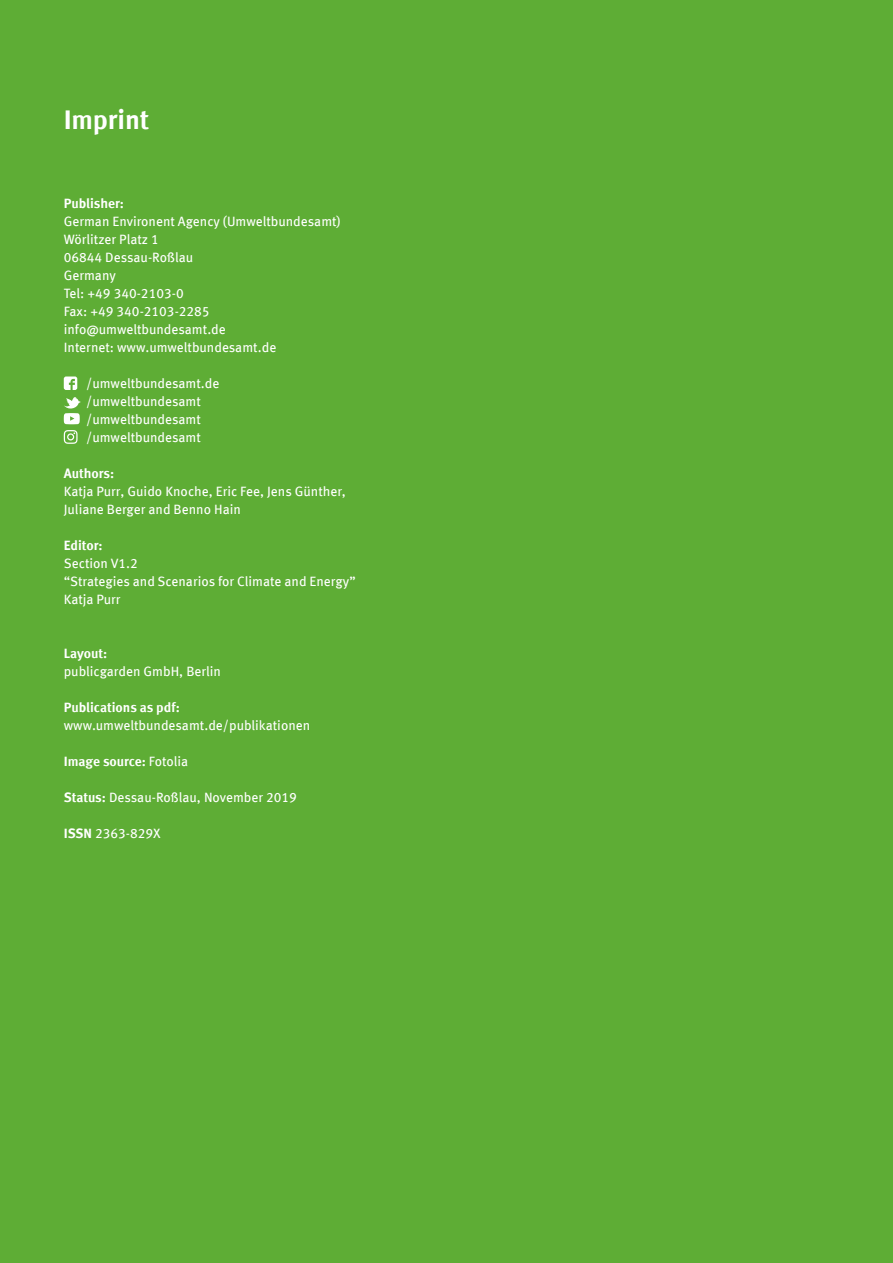
<style>
.page{position:relative;width:893px;height:1263px;background:#5ead35}
.page>*{position:absolute;margin:0;border:0;box-sizing:border-box;transform-origin:0 0}
.Impressum_Impressum_H2_Headline_Impressu{font:700 27px "Meta Offc";letter-spacing:-.01em;color:#fff}
.Impressum_Impressum_P_Copy_Impressum{font:13.5px/18px "Meta Offc";color:#fff}
.Impressum_Impressum_p_Subline_Impressum{font:700 13.5px "Meta Offc";color:#fff}
.Impressum_Impressum_p_Subline_Impressum-2{font:13.5px "Meta Offc";color:#fff}
.Impressum_Impressum_P_Copy_Abstand_Impre{font:13.5px "Meta Offc";color:#fff}
.s1{font-weight:400}
.s2{font-weight:700}
</style>
<div class="page">
<svg style="left:64px;top:376px;width:13px;height:14px"></svg>
<svg style="left:64px;top:397px;width:17px;height:27px"></svg>
<svg style="left:64px;top:430px;width:14px;height:14px"></svg>
<h1 class="Impressum_Impressum_H2_Headline_Impressu" style="left:64px;top:104px;width:87px">Imprint</h1>
<p class="Impressum_Impressum_p_Subline_Impressum" style="left:64px;top:195px;width:62px">Publisher:</p>
<p class="Impressum_Impressum_P_Copy_Impressum" style="left:64px;top:212px;width:278px">German Environent Agency (Umweltbundesamt)</p>
<p class="Impressum_Impressum_P_Copy_Impressum" style="left:64px;top:230px;width:96px">Wörlitzer Platz 1</p>
<p class="Impressum_Impressum_P_Copy_Impressum" style="left:64px;top:248px;width:131px">06844 Dessau-Roßlau</p>
<p class="Impressum_Impressum_P_Copy_Impressum" style="left:64px;top:266px;width:54px">Germany</p>
<p class="Impressum_Impressum_P_Copy_Impressum" style="left:64px;top:284px;width:121px">Tel: +49 340-2103-0</p>
<p class="Impressum_Impressum_P_Copy_Impressum" style="left:64px;top:302px;width:147px">Fax: +49 340-2103-2285</p>
<p class="Impressum_Impressum_P_Copy_Impressum" style="left:64px;top:320px;width:164px">info@umweltbundesamt.de</p>
<p class="Impressum_Impressum_P_Copy_Abstand_Impre" style="left:64px;top:339px;width:214px">Internet: www.umweltbundesamt.de</p>
<p class="Impressum_Impressum_P_Copy_Impressum" style="left:86px;top:374px;width:135px">/umweltbundesamt.de</p>
<p class="Impressum_Impressum_P_Copy_Impressum" style="left:86px;top:392px;width:116px">/umweltbundesamt</p>
<p class="Impressum_Impressum_P_Copy_Impressum" style="left:86px;top:410px;width:116px">/umweltbundesamt</p>
<p class="Impressum_Impressum_P_Copy_Impressum" style="left:86px;top:428px;width:116px">/umweltbundesamt</p>
<p class="Impressum_Impressum_p_Subline_Impressum" style="left:64px;top:465px;width:52px">Authors:</p>
<p class="Impressum_Impressum_P_Copy_Impressum" style="left:64px;top:482px;width:284px">Katja Purr, Guido Knoche, Eric Fee, Jens Günther,<br>Juliane Berger and Benno Hain</p>
<p class="Impressum_Impressum_p_Subline_Impressum" style="left:64px;top:537px;width:40px">Editor:</p>
<p class="Impressum_Impressum_P_Copy_Impressum" style="left:64px;top:554px;width:76px">Section V1.2</p>
<p class="Impressum_Impressum_P_Copy_Impressum" style="left:64px;top:572px;width:293px">“Strategies and Scenarios for Climate and Energy”</p>
<p class="Impressum_Impressum_P_Copy_Impressum" style="left:64px;top:590px;width:58px">Katja Purr</p>
<p class="Impressum_Impressum_p_Subline_Impressum" style="left:64px;top:645px;width:45px">Layout:</p>
<p class="Impressum_Impressum_P_Copy_Impressum" style="left:64px;top:662px;width:159px">publicgarden GmbH, Berlin</p>
<p class="Impressum_Impressum_p_Subline_Impressum" style="left:64px;top:699px;width:118px">Publications as pdf:</p>
<p class="Impressum_Impressum_P_Copy_Impressum" style="left:64px;top:716px;width:248px">www.umweltbundesamt.de/publikationen</p>
<p class="Impressum_Impressum_p_Subline_Impressum" style="left:64px;top:753px;width:126px">Image source: <span class="s1">Fotolia</span></p>
<p class="Impressum_Impressum_p_Subline_Impressum-2" style="left:64px;top:789px;width:235px"><span class="s2">Status:</span> Dessau-Roßlau, November 2019</p>
<p class="Impressum_Impressum_p_Subline_Impressum-2" style="left:64px;top:825px;width:98px"><span class="s2">ISSN</span> 2363-829X</p>
</div>
